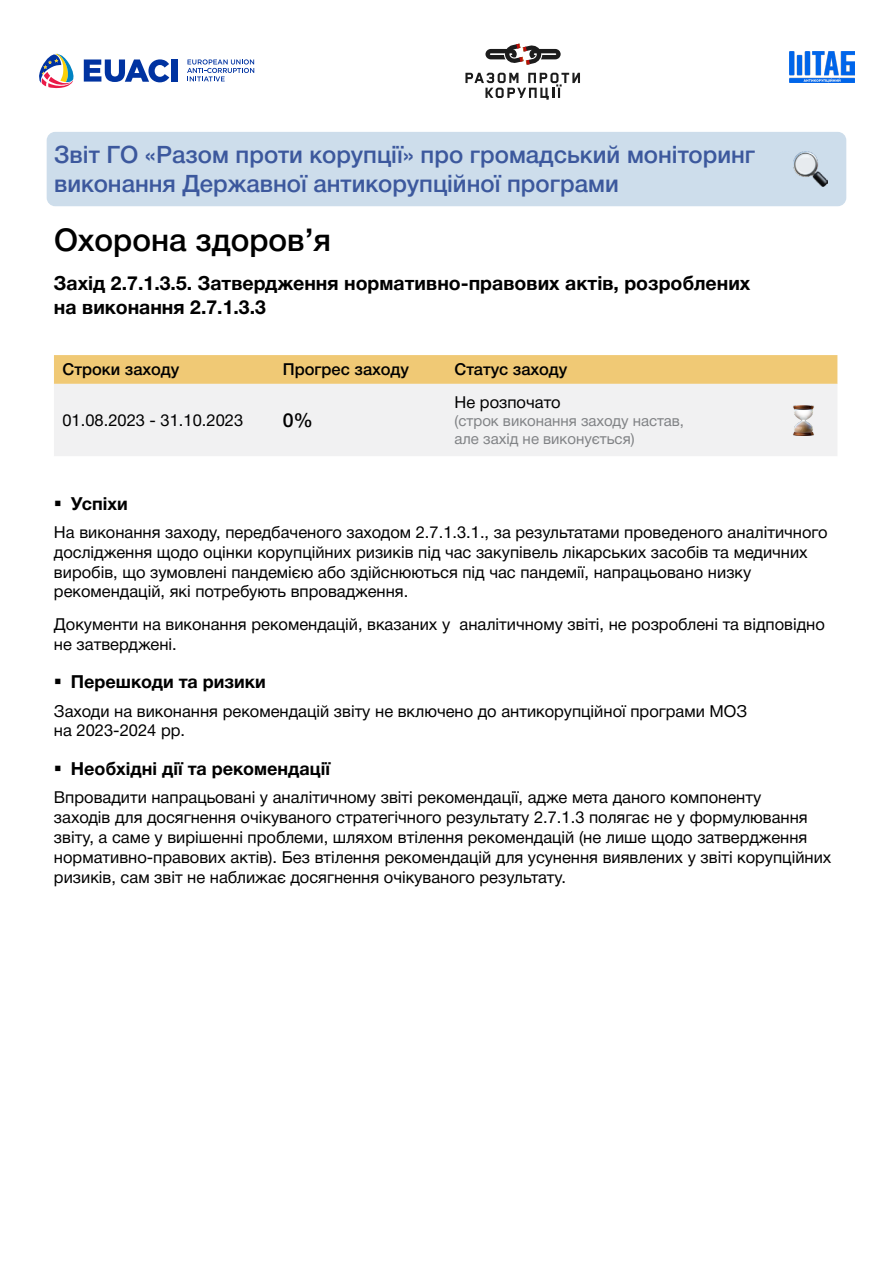
<style>
.page{position:relative;width:893px;height:1263px;background:#fff}
.page>*{position:absolute;margin:0;border:0;box-sizing:border-box;transform-origin:0 0}
.t1{font:500 31.5px "Helvetica Neue Cyr";color:#000}
.t2{font:500 24px/28.8px "Helvetica Neue Cyr";color:#3c589d}
.t3{font:700 19.5px/23.4px "Helvetica Neue Cyr";color:#000}
.t4{font:500 19.5px "Helvetica Neue Cyr";color:#000}
.t5{font:700 18px "Helvetica Neue Cyr";color:#000}
.t6{font:16.5px/19.8px "Helvetica Neue Cyr";color:#000}
.t7{font:500 16.5px "Helvetica Neue Cyr";color:#000}
.t8{font:15px/18px "Helvetica Neue Cyr";color:#808285}
</style>
<div class="page">
<div style="left:47px;top:132px;width:799px;height:74px;background:#cdddeb;border-radius:9px"></div>
<img style="left:793px;top:152px;width:34px;height:34px">
<svg style="left:187px;top:59px;width:67px;height:22px"></svg>
<svg style="left:39px;top:53px;width:35px;height:35px"></svg>
<svg style="left:84px;top:59px;width:85px;height:23px"></svg>
<div style="left:171px;top:59px;width:7px;height:23px;background:#0033a1"></div>
<svg style="left:465px;top:73px;width:115px;height:27px"></svg>
<svg style="left:485px;top:44px;width:76px;height:21px"></svg>
<img style="left:790px;top:51px;width:65px;height:31px">
<div style="left:54px;top:355px;width:783px;height:29px;background:#f0c975"></div>
<div style="left:54px;top:384px;width:783px;height:72px;background:#f1f1f2"></div>
<img style="left:789px;top:406px;width:29px;height:29px">
<h2 class="t2" style="left:54px;top:140px;width:703px">Звіт ГО «Разом проти корупції» про громадський моніторинг виконання Державної антикорупційної програми</h2>
<h1 class="t1" style="left:54px;top:222px;width:279px">Охорона здоров’я</h1>
<p class="t3" style="left:54px;top:272px;width:698px">Захід 2.7.1.3.5. Затвердження нормативно-правових актів, розроблених на виконання 2.7.1.3.3</p>
<p class="t7" style="left:62px;top:360px;width:118px">Строки заходу</p>
<p class="t7" style="left:283px;top:360px;width:128px">Прогрес заходу</p>
<p class="t7" style="left:455px;top:360px;width:114px">Статус заходу</p>
<p class="t6" style="left:62px;top:410px;width:182px">01.08.2023 - 31.10.2023</p>
<p class="t4" style="left:283px;top:409px;width:32px">0%</p>
<p class="t6" style="left:455px;top:392px;width:107px">Не розпочато</p>
<p class="t8" style="left:455px;top:412px;width:231px">(строк виконання заходу настав, але захід не виконується)</p>
<p class="t5" style="left:71px;top:493px;width:58px">Успіхи</p>
<p class="t6" style="left:54px;top:522px;width:775px">На виконання заходу, передбаченого заходом 2.7.1.3.1., за результатами проведеного аналітичного дослідження щодо оцінки корупційних ризиків під час закупівель лікарських засобів та медичних виробів, що зумовлені пандемією або здійснюються під час пандемії, напрацьовано низку рекомендацій, які потребують впровадження.</p>
<p class="t6" style="left:54px;top:614px;width:772px">Документи на виконання рекомендацій, вказаних у аналітичному звіті, не розроблені та відповідно не затверджені.</p>
<p class="t5" style="left:71px;top:672px;width:196px">Перешкоди та ризики</p>
<p class="t6" style="left:54px;top:701px;width:695px">Заходи на виконання рекомендацій звіту не включено до антикорупційної програми МОЗ на 2023-2024 рр.</p>
<p class="t5" style="left:71px;top:759px;width:261px">Необхідні дії та рекомендації</p>
<p class="t6" style="left:54px;top:788px;width:779px">Впровадити напрацьовані у аналітичному звіті рекомендації, адже мета даного компоненту<br>заходів для досягнення очікуваного стратегічного результату 2.7.1.3 полягає не у формулювання звіту, а саме у вирішенні проблеми, шляхом втілення рекомендацій (не лише щодо затвердження нормативно-правових актів). Без втілення рекомендацій для усунення виявлених у звіті корупційних ризиків, сам звіт не наближає досягнення очікуваного результату.</p>
</div>
